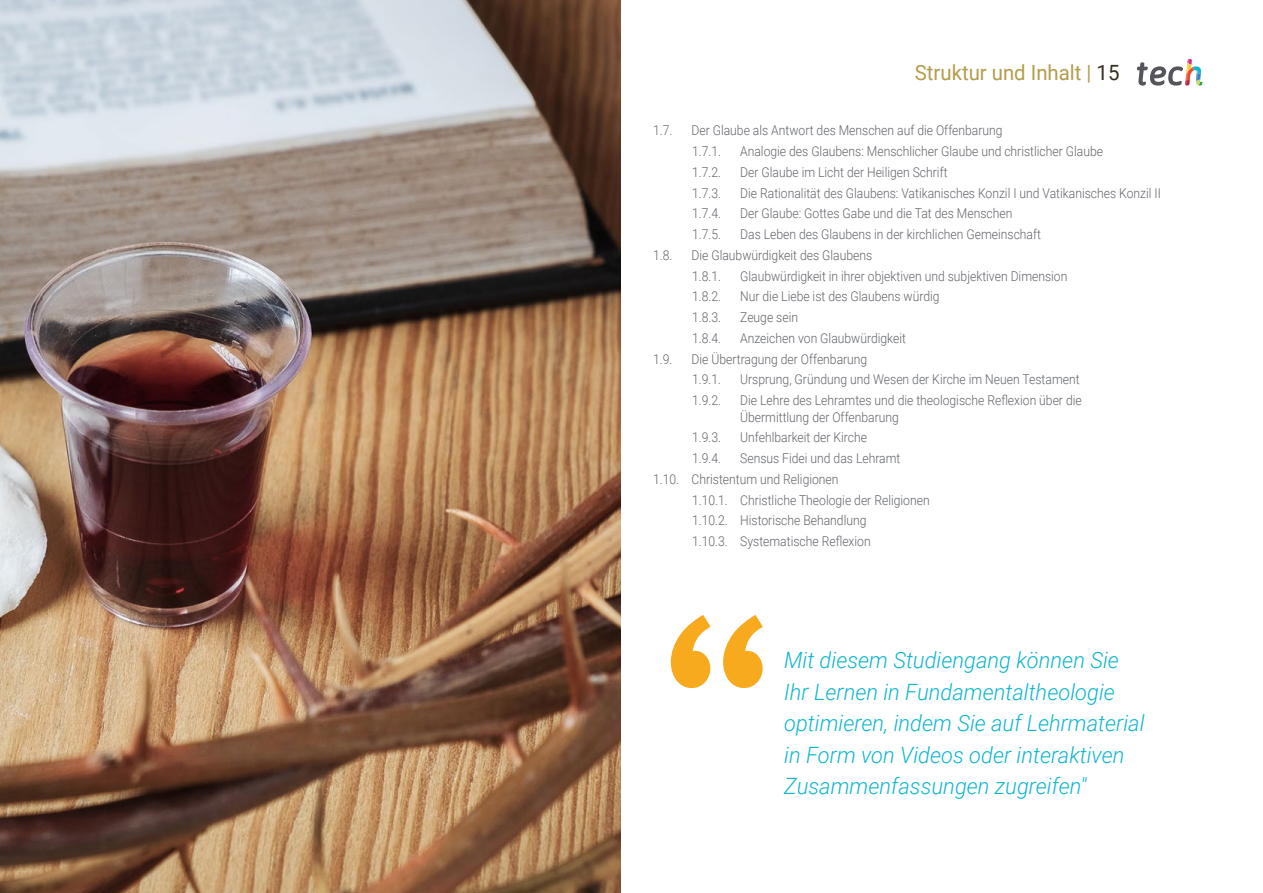
<style>
.page{position:relative;width:1263px;height:893px;background:#fff}
.page>*{position:absolute;margin:0;border:0;box-sizing:border-box;transform-origin:0 0}
.t1{font:italic 300 22.5px/31.5px "Roboto";color:#0fb6cf}
.t2{font:21px "Roboto";color:#b49c4b}
.t3{font:300 13.5px/20.7px "Roboto";color:#61646a;scale:.9 1}
.s1{color:#312e20}
</style>
<div class="page">
<img style="left:0;top:0;width:621px;height:893px">
<svg style="left:1137px;top:59px;width:65px;height:27px"></svg>
<svg style="left:671px;top:615px;width:92px;height:73px"></svg>
<h2 class="t2" style="left:915px;top:57px;width:206px">Struktur und Inhalt | <span class="s1">15</span></h2>
<p class="t3" style="left:653px;top:120px;width:23px">1.7.</p>
<p class="t3" style="left:691px;top:120px;width:347px">Der Glaube als Antwort des Menschen auf die Offenbarung<br>1.7.1.</p>
<p class="t3" style="left:740px;top:141px;width:405px">Analogie des Glaubens: Menschlicher Glaube und christlicher Glaube</p>
<p class="t3" style="left:692px;top:161px;width:34px">1.7.2.</p>
<p class="t3" style="left:740px;top:161px;width:232px">Der Glaube im Licht der Heiligen Schrift</p>
<p class="t3" style="left:692px;top:182px;width:34px">1.7.3.</p>
<p class="t3" style="left:740px;top:182px;width:469px">Die Rationalität des Glaubens: Vatikanisches Konzil I und Vatikanisches Konzil II</p>
<p class="t3" style="left:692px;top:203px;width:34px">1.7.4.</p>
<p class="t3" style="left:740px;top:203px;width:304px">Der Glaube: Gottes Gabe und die Tat des Menschen</p>
<p class="t3" style="left:692px;top:224px;width:34px">1.7.5.</p>
<p class="t3" style="left:740px;top:224px;width:336px">Das Leben des Glaubens in der kirchlichen Gemeinschaft</p>
<p class="t3" style="left:653px;top:244px;width:23px">1.8.</p>
<p class="t3" style="left:691px;top:244px;width:202px">Die Glaubwürdigkeit des Glaubens<br>1.8.1.</p>
<p class="t3" style="left:740px;top:265px;width:365px">Glaubwürdigkeit in ihrer objektiven und subjektiven Dimension</p>
<p class="t3" style="left:692px;top:286px;width:34px">1.8.2.</p>
<p class="t3" style="left:740px;top:286px;width:223px">Nur die Liebe ist des Glaubens würdig</p>
<p class="t3" style="left:692px;top:307px;width:34px">1.8.3.</p>
<p class="t3" style="left:740px;top:307px;width:66px">Zeuge sein</p>
<p class="t3" style="left:692px;top:327px;width:34px">1.8.4.</p>
<p class="t3" style="left:740px;top:327px;width:186px">Anzeichen von Glaubwürdigkeit</p>
<p class="t3" style="left:653px;top:348px;width:23px">1.9.</p>
<p class="t3" style="left:691px;top:348px;width:197px">Die Übertragung der Offenbarung<br>1.9.1.</p>
<p class="t3" style="left:740px;top:369px;width:379px">Ursprung, Gründung und Wesen der Kirche im Neuen Testament</p>
<p class="t3" style="left:692px;top:390px;width:34px">1.9.2.</p>
<p class="t3" style="left:740px;top:392px;width:381px;line-height:16.5px">Die Lehre des Lehramtes und die theologische Reflexion über die<br>Übermittlung der Offenbarung</p>
<p class="t3" style="left:692px;top:427px;width:34px">1.9.3.</p>
<p class="t3" style="left:740px;top:427px;width:142px">Unfehlbarkeit der Kirche</p>
<p class="t3" style="left:692px;top:448px;width:34px">1.9.4.</p>
<p class="t3" style="left:653px;top:448px;width:276px;text-indent:87px">Sensus Fidei und das Lehramt<br>1.10. Christentum und Religionen</p>
<p class="t3" style="left:692px;top:489px;width:265px">1.10.1. Christliche Theologie der Religionen<br>1.10.2. Historische Behandlung<br>1.10.3. Systematische Reflexion</p>
<h1 class="t1" style="left:784px;top:644px;width:362px">Mit diesem Studiengang können Sie Ihr Lernen in Fundamentaltheologie optimieren, indem Sie auf Lehrmaterial in Form von Videos oder interaktiven Zusammenfassungen zugreifen"</h1>
</div>
